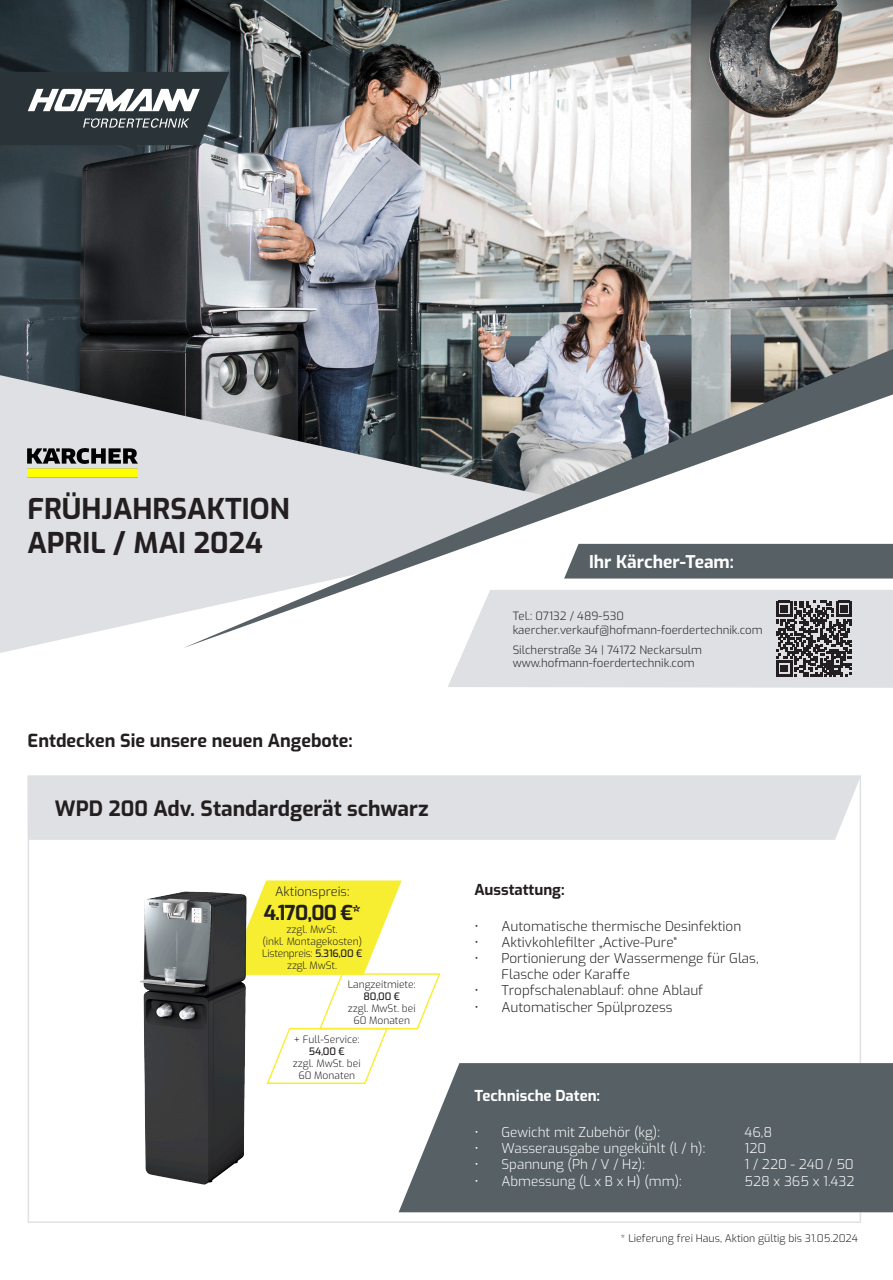
<style>
.page{position:relative;width:893px;height:1280px;background:#fff}
.page>*{position:absolute;margin:0;border:0;box-sizing:border-box;transform-origin:0 0}
.t1{font:700 28.5px "Exo";color:#231f20}
.t2{font:700 21px "Exo";color:#231f20}
.t3{font:700 20.4px "Exo";color:#231f20}
.t4{font:700 18px "Exo";color:#231f20}
.t5{font:700 17.4px "Exo";color:#fff}
.t6{font:700 15px "Exo";color:#fff}
.t7{font:700 15px "Exo";color:#231f20}
.t8{font:300 13.5px/16.2px "Exo";color:#231f20}
.t9{font:300 13.5px "Exo";color:#fff}
.t10{font:300 12.75px "Exo";color:#231f20}
.t11{font:300 11.4px "Exo";color:#231f20}
.t12{font:300 10.5px "Exo";color:#231f20}
.t13{font:300 10.2px "Exo";color:#231f20}
.t14{font:300 10.2px "Exo";letter-spacing:-.02em;color:#231f20}
.t15{font:500 10.2px "Exo";letter-spacing:-.02em;color:#231f20}
.s1{font-weight:500}
</style>
<div class="page">
<img style="left:140px;top:891px;width:105px;height:294px">
<img style="left:0;top:0;width:893px;height:375px">
<svg style="left:0;top:375px;width:183px;height:278px;fill:#dfe0e3"></svg>
<div style="left:27px;top:775px;width:834px;height:65px;background:#dfe0e3"></div>
<svg style="left:183px;top:349px;width:710px;height:299px"></svg>
<img style="left:13px;top:422px;width:139px;height:79px">
<svg style="left:448px;top:590px;width:445px;height:98px"></svg>
<div style="left:564px;top:544px;width:329px;height:34px;background:#576065"></div>
<svg style="left:0;top:72px;width:229px;height:73px"></svg>
<div style="left:399px;top:1063px;width:494px;height:149px;background:#576065"></div>
<svg style="left:228px;top:880px;width:214px;height:205px"></svg>
<p class="t1" style="left:27px;top:488px;width:264px">FRÜHJAHRSAKTION</p>
<p class="t1" style="left:27px;top:522px;width:237px">APRIL / MAI 2024</p>
<p class="t4" style="left:28px;top:727px;width:327px">Entdecken Sie unsere neuen Angebote:</p>
<p class="t2" style="left:55px;top:793px;width:375px">WPD 200 Adv. Standardgerät schwarz</p>
<p class="t10" style="left:275px;top:882px;width:76px">Aktionspreis:</p>
<p class="t3" style="left:263px;top:898px;width:99px">4.170,00 €*</p>
<p class="t13" style="left:287px;top:921px;width:53px">zzgl. MwSt.</p>
<p class="t13" style="left:262px;top:934px;width:101px">(inkl. Montagekosten)</p>
<p class="t14" style="left:262px;top:946px;width:102px">Listenpreis: <span class="s1">5.316,00 €</span></p>
<p class="t14" style="left:287px;top:958px;width:52px">zzgl. MwSt.</p>
<p class="t13" style="left:348px;top:977px;width:69px">Langzeitmiete:</p>
<p class="t15" style="left:364px;top:989px;width:38px">80,00 €</p>
<p class="t13" style="left:348px;top:1001px;width:69px">zzgl. MwSt. bei</p>
<p class="t13" style="left:353px;top:1013px;width:58px">60 Monaten</p>
<p class="t13" style="left:294px;top:1032px;width:67px">+ Full-Service:</p>
<p class="t15" style="left:309px;top:1044px;width:37px">54,00 €</p>
<p class="t13" style="left:293px;top:1056px;width:69px">zzgl. MwSt. bei</p>
<p class="t13" style="left:298px;top:1068px;width:58px">60 Monaten</p>
<p class="t5" style="left:589px;top:549px;width:146px">Ihr Kärcher-Team:</p>
<p class="t11" style="left:513px;top:607px;width:113px">Tel.: 07132 / 489-530</p>
<p class="t11" style="left:513px;top:621px;width:252px">kaercher.verkauf@hofmann-foerdertechnik.com</p>
<p class="t11" style="left:513px;top:641px;width:191px">Silcherstraße 34 | 74172 Neckarsulm</p>
<p class="t11" style="left:513px;top:655px;width:183px">www.hofmann-foerdertechnik.com</p>
<p class="t7" style="left:474px;top:878px;width:92px">Ausstattung:</p>
<p class="t8" style="left:474px;top:917px;width:268px">• Automatische thermische Desinfektion</p>
<p class="t8" style="left:474px;top:933px;width:204px">• Aktivkohlefilter „Active-Pure“</p>
<p class="t8" style="left:501px;top:949px;width:259px;text-indent:-27px">• Portionierung der Wassermenge für Glas,<br>Flasche oder Karaffe</p>
<p class="t8" style="left:474px;top:982px;width:230px">• Tropfschalenablauf: ohne Ablauf</p>
<p class="t8" style="left:474px;top:998px;width:200px">• Automatischer Spülprozess</p>
<p class="t6" style="left:474px;top:1084px;width:127px">Technische Daten:</p>
<p class="t9" style="left:474px;top:1122px;width:187px">• Gewicht mit Zubehör (kg):</p>
<p class="t9" style="left:744px;top:1122px;width:29px">46,8</p>
<p class="t9" style="left:474px;top:1138px;width:232px">• Wasserausgabe ungekühlt (l / h):</p>
<p class="t9" style="left:744px;top:1138px;width:23px">120</p>
<p class="t9" style="left:474px;top:1155px;width:172px">• Spannung (Ph / V / Hz):</p>
<p class="t9" style="left:744px;top:1155px;width:111px">1 / 220 - 240 / 50</p>
<p class="t9" style="left:474px;top:1171px;width:209px">• Abmessung (L x B x H) (mm):</p>
<p class="t9" style="left:744px;top:1171px;width:111px">528 x 365 x 1.432</p>
<p class="t12" style="left:621px;top:1230px;width:239px">* Lieferung frei Haus, Aktion gültig bis 31.05.2024</p>
</div>
